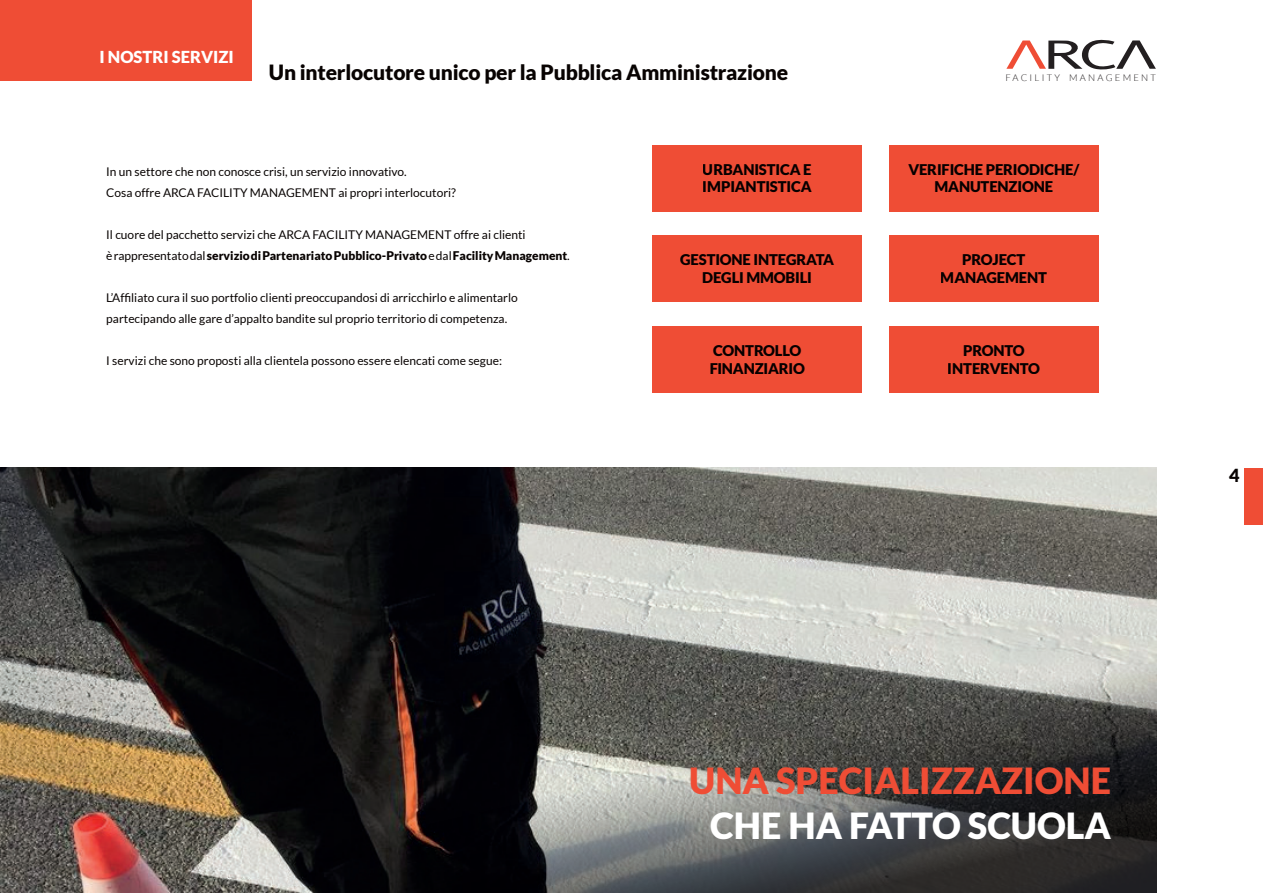
<style>
.page{position:relative;width:1263px;height:893px;background:#fff}
.page>*{position:absolute;margin:0;border:0;box-sizing:border-box;transform-origin:0 0}
.t1{font:900 36px "Lato";color:#ef4d35}
.t2{font:900 36px "Lato";color:#fff}
.t3{font:900 21px "Lato";letter-spacing:-.01em;color:#080302}
.t4{font:900 18px "Lato";color:#080302}
.t5{font:900 16.5px "Lato";color:#fff}
.t6{font:900 14.85px/17.7px "Lato";letter-spacing:-.01em;color:#080302;text-align:center}
.t7{font:12px/21px "Lato";color:#080302}
.t8{font:300 9.3px "Lato";letter-spacing:.24em;color:#231f20}
.s1{font-weight:900}
</style>
<div class="page">
<img style="left:0;top:468px;width:1157px;height:425px">
<svg style="left:386px;top:640px;width:771px;height:253px;background:#525250"></svg>
<div style="left:0;top:0;width:251px;height:81px;background:#ef4d35"></div>
<div style="left:652px;top:145px;width:210px;height:66px;background:#ef4d35"></div>
<div style="left:652px;top:236px;width:210px;height:66px;background:#ef4d35"></div>
<div style="left:652px;top:327px;width:210px;height:66px;background:#ef4d35"></div>
<div style="left:889px;top:145px;width:209px;height:66px;background:#ef4d35"></div>
<div style="left:889px;top:236px;width:209px;height:66px;background:#ef4d35"></div>
<div style="left:889px;top:327px;width:209px;height:66px;background:#ef4d35"></div>
<div style="left:1245px;top:468px;width:18px;height:57px;background:#ef4d35"></div>
<svg style="left:1006px;top:40px;width:150px;height:30px"></svg>
<h3 class="t5" style="left:99px;top:48px;width:136px">I NOSTRI SERVIZI</h3>
<h2 class="t3" style="left:269px;top:60px;width:521px">Un interlocutore unico per la Pubblica Amministrazione</h2>
<p class="t7" style="left:106px;top:161px;width:351px">In un settore che non conosce crisi, un servizio innovativo.<br>Cosa offre ARCA FACILITY MANAGEMENT ai propri interlocutori?</p>
<p class="t7" style="left:106px;top:224px;width:465px">Il cuore del pacchetto servizi che ARCA FACILITY MANAGEMENT offre ai clienti<br>è rappresentato dal <span class="s1">servizio di Partenariato Pubblico-Privato</span> e dal <span class="s1">Facility Management</span>.</p>
<p class="t7" style="left:106px;top:287px;width:413px">L’Affiliato cura il suo portfolio clienti preoccupandosi di arricchirlo e alimentarlo partecipando alle gare d’appalto bandite sul proprio territorio di competenza.</p>
<p class="t7" style="left:106px;top:350px;width:397px">I servizi che sono proposti alla clientela possono essere elencati come segue:</p>
<p class="t6" style="left:703px;top:160px;width:110px;text-align:left">URBANISTICA E<br>IMPIANTISTICA</p>
<p class="t6" style="left:680px;top:251px;width:155px">GESTIONE INTEGRATA<br>DEGLI MMOBILI</p>
<p class="t6" style="left:709px;top:341px;width:97px;text-align:left">CONTROLLO<br>FINANZIARIO</p>
<p class="t8" style="left:1005px;top:73px;width:152px">FACILITY MANAGEMENT</p>
<p class="t6" style="left:908px;top:160px;width:172px">VERIFICHE PERIODICHE/<br>MANUTENZIONE</p>
<p class="t6" style="left:941px;top:251px;width:108px">PROJECT<br>MANAGEMENT</p>
<p class="t6" style="left:948px;top:341px;width:94px">PRONTO<br>INTERVENTO</p>
<h3 class="t4" style="left:1229px;top:465px;width:12px">4</h3>
<h1 class="t1" style="left:689px;top:760px;width:423px">UNA SPECIALIZZAZIONE</h1>
<h1 class="t2" style="left:710px;top:805px;width:402px">CHE HA FATTO SCUOLA</h1>
</div>
